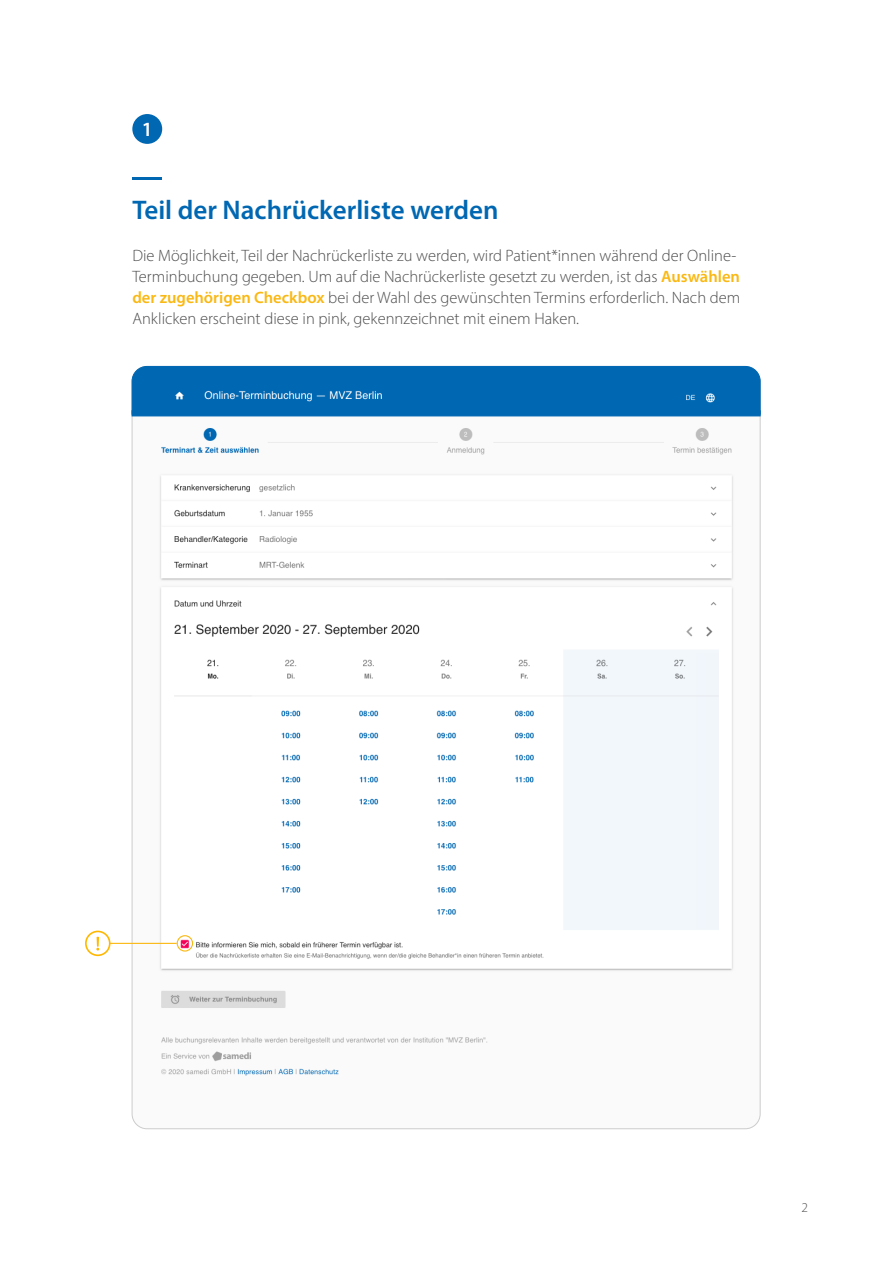
<style>
.page{position:relative;width:893px;height:1263px;background:#fff}
.page>*{position:absolute;margin:0;border:0;box-sizing:border-box;transform-origin:0 0}
.t1{font:600 27px "Myriad Pro";color:#0067b2}
.t2{font:600 20.25px "Myriad Pro";color:#fff}
.t3{font:300 16.5px/21px "Myriad Pro";color:#4d4d4d}
.t4{font:300 13.5px "Myriad Pro";color:#4d4d4d}
.s1{font-weight:600;color:#fab812}
</style>
<div class="page">
<div style="left:132px;top:114px;width:30px;height:30px;background:#0067b2;border-radius:50%"></div>
<hr style="left:132px;top:177px;width:30px;height:3px;background:#0067b2">
<svg style="left:131px;top:415px;width:630px;height:714px"></svg>
<div style="left:131px;top:366px;width:630px;height:49px;background:#0067b2"></div>
<img style="left:146px;top:387px;width:601px;height:727px">
<div style="left:132px;top:410px;width:628px;height:6px;background:#0067b2"></div>
<div style="left:144px;top:378px;width:19px;height:37px;background:#0067b2"></div>
<div style="left:729px;top:378px;width:19px;height:37px;background:#0067b2"></div>
<div style="left:140px;top:378px;width:613px;height:9px;background:#0067b2"></div>
<svg style="left:85px;top:930px;width:26px;height:26px"></svg>
<div style="left:177px;top:935px;width:16px;height:16px;border:1px solid #fab812;border-radius:50%"></div>
<hr style="left:109px;top:943px;width:68px;height:1px;background:#fab812">
<p class="t2" style="left:142px;top:116px;width:12px">1</p>
<h1 class="t1" style="left:132px;top:193px;width:368px">Teil der Nachrückerliste werden</h1>
<p class="t3" style="left:132px;top:245px;width:609px">Die Möglichkeit, Teil der Nachrückerliste zu werden, wird Patient*innen während der Online-Terminbuchung gegeben. Um auf die Nachrückerliste gesetzt zu werden, ist das <span class="s1">Auswählen der zugehörigen Checkbox</span> bei der Wahl des gewünschten Termins erforderlich. Nach dem Anklicken erscheint diese in pink, gekennzeichnet mit einem Haken.</p>
<p class="t4" style="left:801px;top:1199px;width:8px">2</p>
</div>
